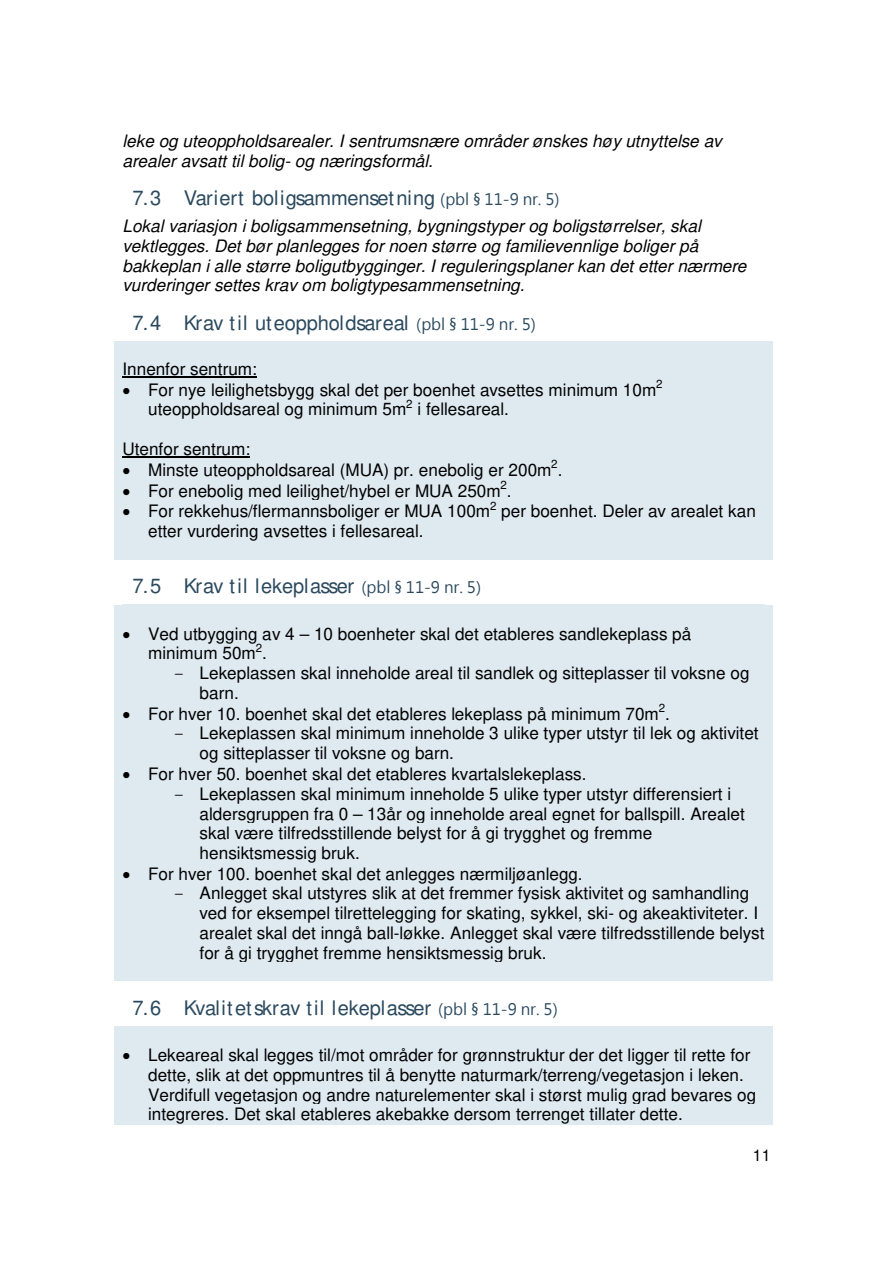
<style>
.page{position:relative;width:893px;height:1263px;background:#fff}
.page>*{position:absolute;margin:0;border:0;box-sizing:border-box;transform-origin:0 0}
.t1{font:20.1px "Trebuchet MS";letter-spacing:-.01em;color:#2a495e}
.t2{font:17.1px/19.6px "Arial";color:#000}
.t3{font:italic 17.1px/19.6px "Arial";color:#000}
.t4{font:15.75px "Arial";color:#000}
.t5{font:11.55px "Arial";color:#000}
.s1{font-family:"Microsoft Jheng Hei";font-size:15.75px}
.s2{font-family:"Courier New"}
</style>
<div class="page">
<div style="left:115px;top:341px;width:658px;height:218px;background:#dee9f0"></div>
<hr style="left:122px;top:377px;width:135px;height:1px;background:#000">
<hr style="left:122px;top:457px;width:128px;height:1px;background:#000">
<div style="left:115px;top:605px;width:658px;height:357px;background:#dee9f0"></div>
<div style="left:115px;top:962px;width:658px;height:19px;background:#dee9f0"></div>
<div style="left:115px;top:1026px;width:658px;height:98px;background:#dee9f0"></div>
<p class="t3" style="left:122px;top:133px;width:601px">leke og uteoppholdsarealer. I sentrumsnære områder ønskes høy utnyttelse av arealer avsatt til bolig- og næringsformål.</p>
<p class="t1" style="left:133px;top:186px;width:429px">7.3 Variert boligsammensetning <span class="s1">(pbl § 11-9 nr. 5)</span></p>
<p class="t3" style="left:122px;top:218px;width:626px">Lokal variasjon i boligsammensetning, bygningstyper og boligstørrelser, skal vektlegges. Det bør planlegges for noen større og familievennlige boliger på bakkeplan i alle større boligutbygginger. I reguleringsplaner kan det etter nærmere vurderinger settes krav om boligtypesammensetning.</p>
<p class="t1" style="left:133px;top:311px;width:405px">7.4 Krav til uteoppholdsareal <span class="s1">(pbl § 11-9 nr. 5)</span></p>
<p class="t2" style="left:122px;top:359px;width:136px">Innenfor sentrum:</p>
<p class="t2" style="left:122px;top:380px;width:535px">• For nye leilighetsbygg skal det per boenhet avsettes minimum 10m</p>
<p class="t5" style="left:656px;top:377px;width:8px">2</p>
<p class="t2" style="left:148px;top:399px;width:260px">uteoppholdsareal og minimum 5m</p>
<p class="t5" style="left:406px;top:397px;width:8px">2</p>
<p class="t2" style="left:417px;top:399px;width:93px">i fellesareal.</p>
<p class="t2" style="left:122px;top:439px;width:129px">Utenfor sentrum:</p>
<p class="t2" style="left:122px;top:460px;width:441px">• Minste uteoppholdsareal (MUA) pr. enebolig er 200m .</p>
<p class="t5" style="left:551px;top:457px;width:8px">2</p>
<p class="t5" style="left:501px;top:478px;width:8px">2</p>
<p class="t2" style="left:122px;top:480px;width:391px">• For enebolig med leilighet/hybel er MUA 250m .</p>
<p class="t2" style="left:122px;top:501px;width:369px">• For rekkehus/flermannsboliger er MUA 100m</p>
<p class="t5" style="left:490px;top:499px;width:8px">2</p>
<p class="t2" style="left:501px;top:501px;width:256px">per boenhet. Deler av arealet kan</p>
<p class="t2" style="left:148px;top:521px;width:277px">etter vurdering avsettes i fellesareal.</p>
<p class="t1" style="left:133px;top:574px;width:350px">7.5 Krav til lekeplasser <span class="s1">(pbl § 11-9 nr. 5)</span></p>
<p class="t2" style="left:148px;top:624px;width:545px;text-indent:-26px">• Ved utbygging av 4 – 10 boenheter skal det etableres sandlekeplass på minimum 50m .</p>
<p class="t5" style="left:256px;top:640px;width:8px">2</p>
<p class="t2" style="left:200px;top:663px;width:552px;text-indent:-26px"><span class="s2">-</span> Lekeplassen skal inneholde areal til sandlek og sitteplasser til voksne og barn.</p>
<p class="t2" style="left:122px;top:704px;width:549px">• For hver 10. boenhet skal det etableres lekeplass på minimum 70m .</p>
<p class="t5" style="left:659px;top:701px;width:8px">2</p>
<p class="t2" style="left:200px;top:723px;width:561px;text-indent:-26px"><span class="s2">-</span> Lekeplassen skal minimum inneholde 3 ulike typer utstyr til lek og aktivitet og sitteplasser til voksne og barn.</p>
<p class="t2" style="left:122px;top:764px;width:466px">• For hver 50. boenhet skal det etableres kvartalslekeplass.</p>
<p class="t2" style="left:200px;top:784px;width:547px;text-indent:-26px"><span class="s2">-</span> Lekeplassen skal minimum inneholde 5 ulike typer utstyr differensiert i aldersgruppen fra 0 – 13år og inneholde areal egnet for ballspill. Arealet skal være tilfredsstillende belyst for å gi trygghet og fremme hensiktsmessig bruk.</p>
<p class="t2" style="left:122px;top:864px;width:462px">• For hver 100. boenhet skal det anlegges nærmiljøanlegg.</p>
<p class="t2" style="left:200px;top:883px;width:566px;text-indent:-26px"><span class="s2">-</span> Anlegget skal utstyres slik at det fremmer fysisk aktivitet og samhandling ved for eksempel tilrettelegging for skating, sykkel, ski- og akeaktiviteter. I arealet skal det inngå ball-løkke. Anlegget skal være tilfredsstillende belyst for å gi trygghet fremme hensiktsmessig bruk.</p>
<p class="t1" style="left:133px;top:996px;width:427px">7.6 Kvalitetskrav til lekeplasser <span class="s1">(pbl § 11-9 nr. 5)</span></p>
<p class="t2" style="left:148px;top:1045px;width:610px;text-indent:-26px">• Lekeareal skal legges til/mot områder for grønnstruktur der det ligger til rette for dette, slik at det oppmuntres til å benytte naturmark/terreng/vegetasjon i leken.<br>Verdifull vegetasjon og andre naturelementer skal i størst mulig grad bevares og integreres. Det skal etableres akebakke dersom terrenget tillater dette.</p>
<p class="t4" style="left:753px;top:1146px;width:19px">11</p>
</div>
